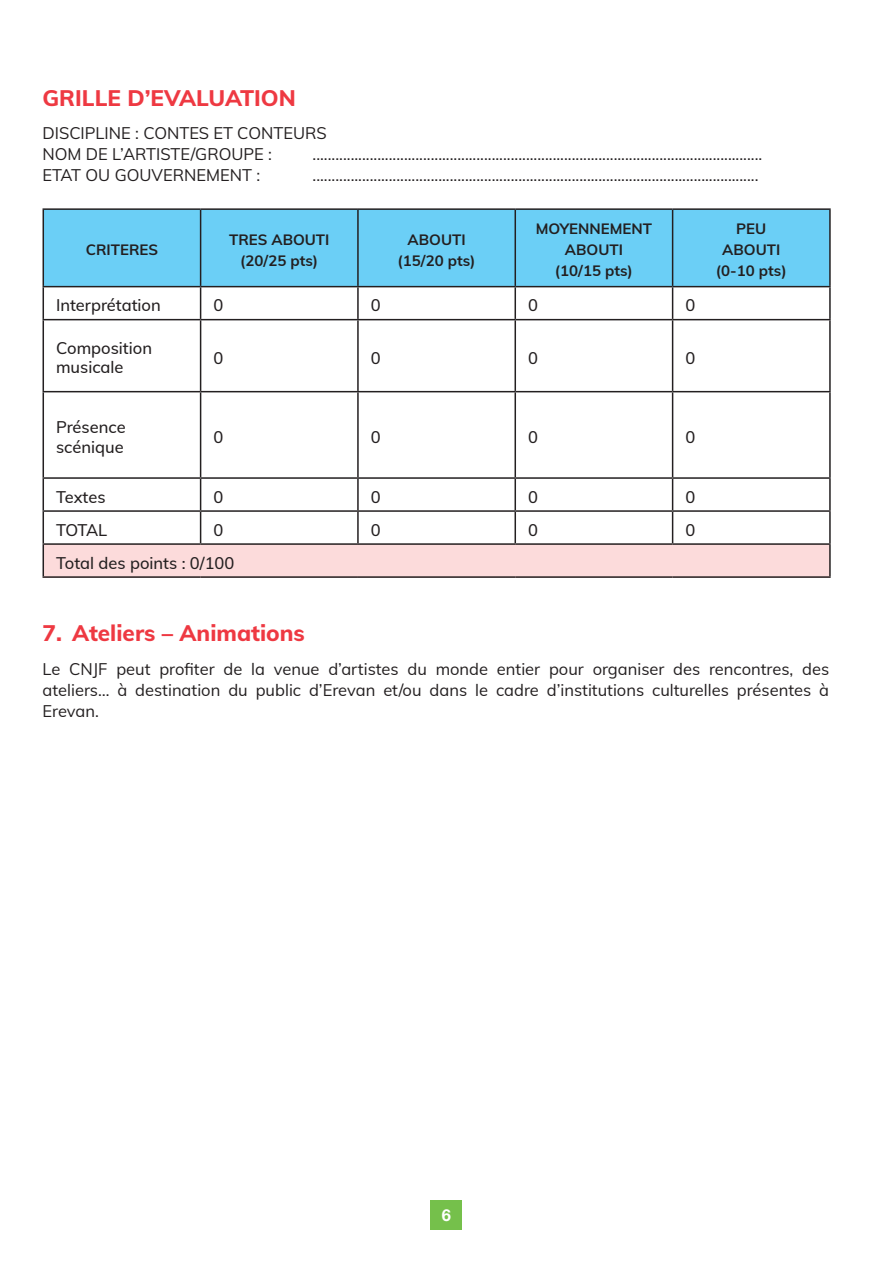
<style>
.page{position:relative;width:893px;height:1263px;background:#fff}
.page>*{position:absolute;margin:0;border:0;box-sizing:border-box;transform-origin:0 0}
.t1{font:800 22.5px "Muli";color:#ee3942}
.t2{font:16.5px/21px "Muli";color:#231f20}
.t3{font:500 16.5px/19.5px "Muli";color:#231f20}
.t4{font:700 16.5px "Helvetica Neue LT Pro";color:#fff}
.t5{font:700 15px/21px "Muli";color:#231f20;text-align:center}
</style>
<div class="page">
<div style="left:431px;top:1200px;width:31px;height:30px;background:#75c04b"></div>
<div style="left:44px;top:210px;width:785px;height:76px;background:#6bcff6"></div>
<div style="left:43px;top:544px;width:787px;height:33px;background:#fcdbdb"></div>
<hr style="left:357px;top:210px;width:2px;height:76px;background:#231f20">
<hr style="left:514px;top:210px;width:2px;height:76px;background:#231f20">
<hr style="left:672px;top:210px;width:1px;height:76px;background:#231f20">
<hr style="left:357px;top:287px;width:2px;height:32px;background:#231f20">
<hr style="left:514px;top:287px;width:2px;height:32px;background:#231f20">
<hr style="left:43px;top:319px;width:158px;height:1px;background:#231f20">
<hr style="left:201px;top:319px;width:157px;height:1px;background:#231f20">
<hr style="left:358px;top:319px;width:157px;height:1px;background:#231f20">
<hr style="left:357px;top:320px;width:2px;height:71px;background:#231f20">
<hr style="left:515px;top:319px;width:158px;height:1px;background:#231f20">
<hr style="left:514px;top:320px;width:2px;height:71px;background:#231f20">
<hr style="left:673px;top:319px;width:158px;height:1px;background:#231f20">
<hr style="left:43px;top:391px;width:158px;height:1px;background:#231f20">
<hr style="left:201px;top:391px;width:157px;height:1px;background:#231f20">
<hr style="left:358px;top:391px;width:157px;height:1px;background:#231f20">
<hr style="left:357px;top:392px;width:2px;height:85px;background:#231f20">
<hr style="left:515px;top:391px;width:158px;height:1px;background:#231f20">
<hr style="left:514px;top:392px;width:2px;height:85px;background:#231f20">
<hr style="left:673px;top:391px;width:158px;height:1px;background:#231f20">
<hr style="left:43px;top:477px;width:158px;height:2px;background:#231f20">
<hr style="left:201px;top:477px;width:157px;height:2px;background:#231f20">
<hr style="left:358px;top:477px;width:157px;height:2px;background:#231f20">
<hr style="left:357px;top:479px;width:2px;height:31px;background:#231f20">
<hr style="left:673px;top:477px;width:158px;height:2px;background:#231f20">
<hr style="left:43px;top:510px;width:158px;height:2px;background:#231f20">
<hr style="left:201px;top:510px;width:157px;height:2px;background:#231f20">
<hr style="left:358px;top:510px;width:157px;height:2px;background:#231f20">
<hr style="left:357px;top:512px;width:2px;height:31px;background:#231f20">
<hr style="left:672px;top:512px;width:1px;height:31px;background:#231f20">
<hr style="left:200px;top:210px;width:1px;height:76px;background:#231f20">
<hr style="left:515px;top:477px;width:158px;height:2px;background:#231f20">
<hr style="left:514px;top:479px;width:2px;height:31px;background:#231f20">
<hr style="left:672px;top:287px;width:1px;height:32px;background:#231f20">
<hr style="left:672px;top:320px;width:1px;height:71px;background:#231f20">
<hr style="left:672px;top:392px;width:1px;height:85px;background:#231f20">
<hr style="left:672px;top:479px;width:1px;height:31px;background:#231f20">
<hr style="left:200px;top:287px;width:1px;height:32px;background:#231f20">
<hr style="left:200px;top:320px;width:1px;height:71px;background:#231f20">
<hr style="left:200px;top:392px;width:1px;height:85px;background:#231f20">
<hr style="left:200px;top:479px;width:1px;height:31px;background:#231f20">
<hr style="left:200px;top:512px;width:1px;height:31px;background:#231f20">
<hr style="left:43px;top:208px;width:158px;height:2px;background:#231f20">
<hr style="left:43px;top:210px;width:1px;height:76px;background:#231f20">
<hr style="left:201px;top:208px;width:157px;height:2px;background:#231f20">
<hr style="left:358px;top:208px;width:157px;height:2px;background:#231f20">
<hr style="left:515px;top:208px;width:158px;height:2px;background:#231f20">
<hr style="left:673px;top:208px;width:158px;height:2px;background:#231f20">
<hr style="left:829px;top:210px;width:2px;height:76px;background:#231f20">
<hr style="left:43px;top:286px;width:158px;height:1px;background:#231f20">
<hr style="left:201px;top:286px;width:157px;height:1px;background:#231f20">
<hr style="left:358px;top:286px;width:157px;height:1px;background:#231f20">
<hr style="left:515px;top:286px;width:158px;height:1px;background:#231f20">
<hr style="left:673px;top:286px;width:158px;height:1px;background:#231f20">
<hr style="left:515px;top:510px;width:158px;height:2px;background:#231f20">
<hr style="left:514px;top:512px;width:2px;height:31px;background:#231f20">
<hr style="left:673px;top:510px;width:158px;height:2px;background:#231f20">
<hr style="left:43px;top:287px;width:1px;height:32px;background:#231f20">
<hr style="left:829px;top:287px;width:2px;height:32px;background:#231f20">
<hr style="left:43px;top:320px;width:1px;height:71px;background:#231f20">
<hr style="left:829px;top:320px;width:2px;height:71px;background:#231f20">
<hr style="left:43px;top:392px;width:1px;height:85px;background:#231f20">
<hr style="left:829px;top:392px;width:2px;height:85px;background:#231f20">
<hr style="left:43px;top:479px;width:1px;height:31px;background:#231f20">
<hr style="left:829px;top:479px;width:2px;height:31px;background:#231f20">
<hr style="left:43px;top:512px;width:1px;height:31px;background:#231f20">
<hr style="left:829px;top:512px;width:2px;height:31px;background:#231f20">
<hr style="left:43px;top:543px;width:158px;height:2px;background:#231f20">
<hr style="left:43px;top:545px;width:1px;height:31px;background:#231f20">
<hr style="left:201px;top:543px;width:157px;height:2px;background:#231f20">
<hr style="left:358px;top:543px;width:157px;height:2px;background:#231f20">
<hr style="left:515px;top:543px;width:158px;height:2px;background:#231f20">
<hr style="left:673px;top:543px;width:158px;height:2px;background:#231f20">
<hr style="left:829px;top:545px;width:2px;height:31px;background:#231f20">
<hr style="left:43px;top:576px;width:158px;height:2px;background:#231f20">
<hr style="left:201px;top:576px;width:157px;height:2px;background:#231f20">
<hr style="left:358px;top:576px;width:157px;height:2px;background:#231f20">
<hr style="left:515px;top:576px;width:158px;height:2px;background:#231f20">
<hr style="left:673px;top:576px;width:158px;height:2px;background:#231f20">
<h1 class="t1" style="left:43px;top:81px;width:255px">GRILLE D’EVALUATION</h1>
<p class="t2" style="left:43px;top:122px;width:286px">DISCIPLINE : CONTES ET CONTEURS<br>NOM DE L’ARTISTE/GROUPE :</p>
<p class="t2" style="left:313px;top:143px;width:451px">......................................................................................................................</p>
<p class="t2" style="left:43px;top:164px;width:219px">ETAT OU GOUVERNEMENT :</p>
<p class="t2" style="left:313px;top:164px;width:447px">.....................................................................................................................</p>
<p class="t5" style="left:86px;top:239px;width:74px">CRITERES</p>
<p class="t5" style="left:229px;top:228px;width:102px">TRES ABOUTI (20/25 pts)</p>
<p class="t5" style="left:398px;top:228px;width:79px">ABOUTI (15/20 pts)</p>
<p class="t5" style="left:536px;top:218px;width:118px">MOYENNEMENT<br>ABOUTI<br>(10/15 pts)</p>
<p class="t5" style="left:716px;top:218px;width:72px">PEU<br>ABOUTI (0-10 pts)</p>
<p class="t3" style="left:56px;top:295px;width:106px">Interprétation</p>
<p class="t3" style="left:213px;top:295px;width:11px">0</p>
<p class="t3" style="left:371px;top:295px;width:11px">0</p>
<p class="t3" style="left:528px;top:295px;width:11px">0</p>
<p class="t3" style="left:685px;top:295px;width:11px">0</p>
<p class="t3" style="left:56px;top:337px;width:98px">Composition musicale</p>
<p class="t3" style="left:213px;top:347px;width:11px">0</p>
<p class="t3" style="left:371px;top:347px;width:11px">0</p>
<p class="t3" style="left:528px;top:347px;width:11px">0</p>
<p class="t3" style="left:685px;top:347px;width:11px">0</p>
<p class="t3" style="left:56px;top:417px;width:71px">Présence scénique</p>
<p class="t3" style="left:213px;top:426px;width:11px">0</p>
<p class="t3" style="left:371px;top:426px;width:11px">0</p>
<p class="t3" style="left:528px;top:426px;width:11px">0</p>
<p class="t3" style="left:685px;top:426px;width:11px">0</p>
<p class="t3" style="left:56px;top:486px;width:51px">Textes</p>
<p class="t3" style="left:213px;top:486px;width:11px">0</p>
<p class="t3" style="left:371px;top:486px;width:11px">0</p>
<p class="t3" style="left:528px;top:486px;width:11px">0</p>
<p class="t3" style="left:685px;top:486px;width:11px">0</p>
<p class="t3" style="left:56px;top:519px;width:53px">TOTAL</p>
<p class="t3" style="left:213px;top:519px;width:11px">0</p>
<p class="t3" style="left:371px;top:519px;width:11px">0</p>
<p class="t3" style="left:528px;top:519px;width:11px">0</p>
<p class="t3" style="left:685px;top:519px;width:11px">0</p>
<p class="t3" style="left:56px;top:552px;width:180px">Total des points : 0/100</p>
<h1 class="t1" style="left:43px;top:616px;width:264px">7. Ateliers – Animations</h1>
<p class="t2" style="left:43px;top:657px;width:788px;text-align:justify">Le CNJF peut profiter de la venue d’artistes du monde entier pour organiser des rencontres, des ateliers… à destination du public d’Erevan et/ou dans le cadre d’institutions culturelles présentes à Erevan.</p>
<p class="t4" style="left:442px;top:1204px;width:11px">6</p>
</div>
